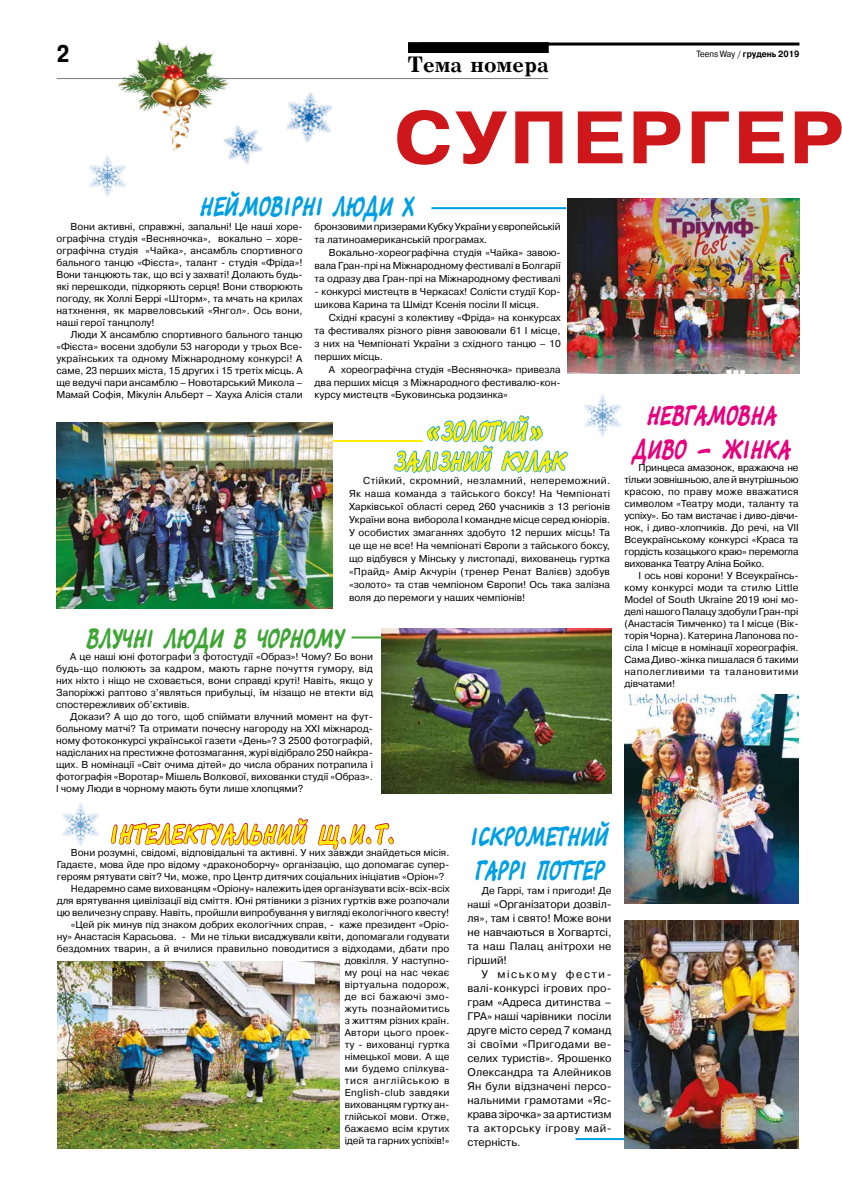
<style>
.page{position:relative;width:842px;height:1191px;background:#fff}
.page>*{position:absolute;margin:0;border:0;box-sizing:border-box;transform-origin:0 0}
.t1{font:700 74px "Pragmatica C";letter-spacing:.04em;color:#cd171a;scale:1.07 1}
.t2{font:28px/33.6px "Tatiana C";letter-spacing:.04em;color:#009fe3;scale:.77 1}
.t3{font:28px/30px "Tatiana C";letter-spacing:.04em;color:#ffed00;text-align:center;scale:.77 1}
.t4{font:28px "Tatiana C";letter-spacing:.09em;color:#ffed00;scale:.77 1}
.t5{font:28px/33.6px "Tatiana C";letter-spacing:.04em;color:#e6007d;text-align:center;scale:.77 1}
.t6{font:28px "Tatiana C";letter-spacing:.04em;color:#3fa535;scale:.77 1}
.t7{font:700 24px "Pragmatica Cond C";color:#000}
.t8{font:700 23px "Journal CTT";color:#000}
.t9{font:11px/14px "Pragmatica C";color:#000;text-align:justify}
.t10{font:10px/12px "Pragmatica C";color:#000;text-align:justify}
.t11{font:10px "Pragmatica C";letter-spacing:.03em;color:#000}
.t12{font:10px "Pragmatica C";letter-spacing:.025em;color:#000}
.t13{font:10px "Pragmatica C";letter-spacing:.02em;color:#000}
.t14{font:10px "Pragmatica C";letter-spacing:.04em;color:#000}
.t15{font:10px "Pragmatica C";letter-spacing:.07em;color:#000}
.t16{font:700 9px "Pragmatica C";color:#000;scale:.9 1}
.s1{font-weight:400}
.s2{font-size:10px}
</style>
<div class="page">
<hr style="left:421px;top:43px;width:378px;height:3px;background:#000">
<div style="left:408px;top:43px;width:140px;height:9px;background:#000"></div>
<div style="left:408px;top:42px;width:140px;height:11px;border:1px solid #000"></div>
<hr style="left:57px;top:78px;width:491px;height:1px;background:#7c7b7b">
<svg style="left:110px;top:818px;width:198px;height:28px"></svg>
<svg style="left:318px;top:823px;width:76px;height:27px"></svg>
<svg style="left:393px;top:415px;width:175px;height:58px"></svg>
<img style="left:567px;top:198px;width:233px;height:175px">
<img style="left:57px;top:422px;width:275px;height:186px">
<img style="left:381px;top:629px;width:230px;height:164px">
<img style="left:624px;top:694px;width:174px;height:210px">
<img style="left:624px;top:921px;width:175px;height:227px">
<img style="left:58px;top:961px;width:281px;height:187px">
<hr style="left:431px;top:207px;width:135px;height:2px;background:#009fe3">
<hr style="left:333px;top:440px;width:90px;height:2px;background:#ffed00">
<hr style="left:351px;top:636px;width:33px;height:2px;background:#3fa535">
<hr style="left:575px;top:1138px;width:49px;height:2px;background:#009fe3">
<img style="left:116px;top:40px;width:113px;height:111px">
<img style="left:287px;top:92px;width:45px;height:51px">
<img style="left:221px;top:121px;width:42px;height:43px">
<img style="left:89px;top:155px;width:36px;height:42px">
<img style="left:584px;top:395px;width:36px;height:41px">
<img style="left:62px;top:803px;width:36px;height:42px">
<h3 class="t7" style="left:57px;top:40px;width:14px">2</h3>
<p class="t16" style="left:696px;top:49px;width:116px"><span class="s1">Teens Way /</span> грудень 2019</p>
<h3 class="t8" style="left:408px;top:52px;width:143px">Тема номера</h3>
<h1 class="t1" style="left:394px;top:97px;width:422px">СУПЕРГЕР</h1>
<h2 class="t2" style="left:200px;top:192px;width:279px">НЕЙМОВІРНІ ЛЮДИ Х</h2>
<p class="t10" style="left:56px;top:221px;width:248px;text-indent:14px">Вони активні, справжні, запальні! Це наші хоре&shy;ографічна студія «Весняночка», вокально – хоре&shy;ографічна студія «Чайка», ансамбль спортивного бального танцю «Фієста», талант - студія «Фріда»!<br>Вони танцюють так, що всі у захваті! Долають будь&shy;які перешкоди, підкоряють серця! Вони створюють погоду, як Холлі Беррі «Шторм», та мчать на крилах натхнення, як марвеловський «Янгол». Ось вони, наші герої танцполу!</p>
<p class="t10" style="left:56px;top:329px;width:248px;text-indent:14px">Люди Х ансамблю спортивного бального танцю «Фієста» восени здобули 53 нагороди у трьох Все&shy;українських та одному Міжнародному конкурсі! А саме, 23 перших міста, 15 других і 15 третіх місць. А ще ведучі пари ансамблю – Новотарський Микола – Мамай Софія, Мікулін Альберт – Хауха Алісія стали</p>
<p class="t10" style="left:315px;top:220px;width:248px;line-height:13px">бронзовими призерами Кубку України у європейській та латиноамериканській програмах.</p>
<p class="t10" style="left:315px;top:246px;width:248px;line-height:13px;text-indent:14px">Вокально-хореографічна студія «Чайка» завою&shy;вала Гран-прі на Міжнародному фестивалі в Болгарії та одразу два Гран-прі на Міжнародному фестивалі</p>
<p class="t10" style="left:315px;top:285px;width:248px;line-height:13px">- конкурсі мистецтв в Черкасах! Солісти студії Кор&shy;шикова Карина та Шмідт Ксенія посіли ІІ місця.</p>
<p class="t10" style="left:315px;top:311px;width:248px;line-height:13px;text-indent:14px">Східні красуні з колективу «Фріда» на конкурсах та фестивалях різного рівня завоювали 61 I місце, з них на Чемпіонаті України з східного танцю – 10 перших місць.</p>
<p class="t10" style="left:315px;top:363px;width:248px;line-height:13px;text-indent:14px">А хореографічна студія «Весняночка» привезла два перших місця з Міжнародного фестивалю-кон&shy;курсу мистецтв «Буковинська родзинка»</p>
<h2 class="t3" style="left:394px;top:419px;width:222px">«ЗОЛОТИЙ»<br>ЗАЛІЗНИЙ КУЛАК</h2>
<p class="t10" style="left:349px;top:474px;width:263px;line-height:13px;text-indent:14px">Стійкий, скромний, незламний, непереможний.<br>Як наша команда з тайського боксу! На Чемпіонаті Харківської області серед 260 учасників з 13 регіонів України вона виборола І командне місце серед юніорів.<br>У особистих змаганнях здобуто 12 перших місць! Та це ще не все! На чемпіонаті Європи з тайського боксу, що відбувся у Мінську у листопаді, вихованець гуртка «Прайд» Амір Акчурін (тренер Ренат Валієв) здобув «золото» та став чемпіоном Європи! Ось така залізна воля до перемоги у наших чемпіонів!</p>
<h2 class="t6" style="left:86px;top:621px;width:335px">ВЛУЧНІ ЛЮДИ В ЧОРНОМУ</h2>
<p class="t10" style="left:56px;top:650px;width:318px;text-indent:14px">А це наші юні фотографи з фотостудії «Образ»! Чому? Бо вони будь-що полюють за кадром, мають гарне почуття гумору, від них ніхто і ніщо не сховається, вони справді круті! Навіть, якщо у Запоріжжі раптово з’являться прибульці, їм нізащо не втекти від спостережливих об’єктивів.</p>
<p class="t10" style="left:56px;top:710px;width:318px;text-indent:14px">Докази? А що до того, щоб спіймати влучний момент на фут&shy;больному матчі? Та отримати почесну нагороду на ХХІ міжнарод&shy;ному фотоконкурсі української газети «День»? З 2500 фотографій, надісланих на престижне фотозмагання, журі відібрало 250 найкра&shy;щих. В номінації «Світ очима дітей» до числа обраних потрапила і фотографія «Воротар» Мішель Волкової, вихованки студії «Образ».<br>І чому Люди в чорному мають бути лише хлопцями?</p>
<h2 class="t4" style="left:110px;top:817px;width:373px">ІНТЕЛЕКТУАЛЬНИЙ Щ.И.Т.</h2>
<p class="t10" style="left:71px;top:846px;width:380px">Вони розумні, свідомі, відповідальні та активні. У них завжди знайдеться місія.</p>
<p class="t10" style="left:57px;top:858px;width:394px">Гадаєте, мова йде про відому «драконоборчу» організацію, що допомагає супер-</p>
<p class="t10" style="left:57px;top:870px;width:389px">героям рятувати світ? Чи, може, про Центр дитячих соціальних ініціатив «Оріон»?</p>
<p class="t10" style="left:71px;top:882px;width:380px">Недаремно саме вихованцям «Оріону» належить ідея організувати всіх-всіх-всіх</p>
<p class="t10" style="left:57px;top:894px;width:394px">для врятування цивілізації від сміття. Юні рятівники з різних гуртків вже розпочали</p>
<p class="t10" style="left:57px;top:906px;width:394px">цю величезну справу. Навіть, пройшли випробування у вигляді екологічного квесту!</p>
<p class="t10" style="left:71px;top:918px;width:380px">«Цей рік минув під знаком добрих екологічних справ, - каже президент «Оріо-</p>
<p class="t10" style="left:57px;top:930px;width:394px">ну» Анастасія Карасьова. - Ми не тільки висаджували квіти, допомагали годувати</p>
<p class="t10" style="left:57px;top:942px;width:394px">бездомних тварин, а й вчилися правильно поводитися з відходами, дбати про</p>
<p class="t10" style="left:345px;top:954px;width:106px">довкілля. У наступно-</p>
<p class="t13" style="left:345px;top:966px;width:106px">му році на нас чекає</p>
<p class="t11" style="left:345px;top:978px;width:106px">віртуальна подорож,</p>
<p class="t14" style="left:345px;top:990px;width:106px">де всі бажаючі змо-</p>
<p class="t11" style="left:345px;top:1002px;width:106px">жуть познайомитись</p>
<p class="t10" style="left:345px;top:1014px;width:106px">з життям різних країн.</p>
<p class="t12" style="left:345px;top:1026px;width:106px">Автори цього проек-</p>
<p class="t10" style="left:345px;top:1038px;width:106px">ту - вихованці гуртка</p>
<p class="t10" style="left:345px;top:1050px;width:106px">німецької мови. А ще</p>
<p class="t12" style="left:345px;top:1062px;width:106px">ми будемо спілкува-</p>
<p class="t15" style="left:345px;top:1074px;width:106px">тися англійською в</p>
<p class="t11" style="left:345px;top:1086px;width:106px">English-club завдяки</p>
<p class="t10" style="left:345px;top:1098px;width:106px">вихованцям гуртку ан-</p>
<p class="t10" style="left:345px;top:1110px;width:106px">глійської мови. Отже,</p>
<p class="t13" style="left:345px;top:1122px;width:106px">бажаємо всім крутих</p>
<p class="t10" style="left:345px;top:1134px;width:106px">ідей та гарних успіхів!»</p>
<h2 class="t2" style="left:471px;top:822px;width:180px">ІСКРОМЕТНИЙ<br>ГАРРІ ПОТТЕР</h2>
<p class="t10" style="left:482px;top:884px;width:131px">Де Гаррі, там і пригоди! Де</p>
<p class="t9" style="left:467px;top:897px;width:146px"><span class="s2">на</span>ші «Організатори дозвіл&shy;ля», там і свято! Може вони не навчаються в Хогвартсі, та наш Палац анітрохи не гірший!</p>
<p class="t9" style="left:467px;top:967px;width:146px;text-indent:14px">У міському фести&shy;валі-конкурсі ігрових про&shy;грам «Адреса дитинства – ГРА» наші чарівники посіли друге місто серед 7 команд зі своїми «Пригодами ве&shy;селих туристів». Ярошенко Олександра та Алейников Ян були відзначені персо&shy;нальними грамотами «Яс&shy;крава зірочка» за артистизм та акторську ігрову май&shy;стерність.</p>
<h2 class="t5" style="left:633px;top:401px;width:205px">НЕВГАМОВНА<br>ДИВО – ЖІНКА</h2>
<p class="t10" style="left:624px;top:461px;width:176px;text-indent:14px">Принцеса амазонок, вражаюча не тільки зовнішньою, але й внутрішньою красою, по праву може вважатися символом «Театру моди, таланту та успіху». Бо там вистачає і диво-дівчи&shy;нок, і диво-хлопчиків. До речі, на VII Всеукраїнському конкурсі «Краса та гордість козацького краю» перемогла вихованка Театру Аліна Бойко.</p>
<p class="t10" style="left:624px;top:569px;width:176px;text-indent:14px">І ось нові корони! У Всеукраїнсь&shy;кому конкурсі моди та стилю Little Model of South Ukraine 2019 юні мо&shy;делі нашого Палацу здобули Гран-прі (Анастасія Тимченко) та I місце (Вік&shy;торія Чорна). Катерина Лапонова по&shy;сіла I місце в номінації хореографія.<br>Сама Диво-жінка пишалася б такими наполегливими та талановитими дівчатами!</p>
</div>
